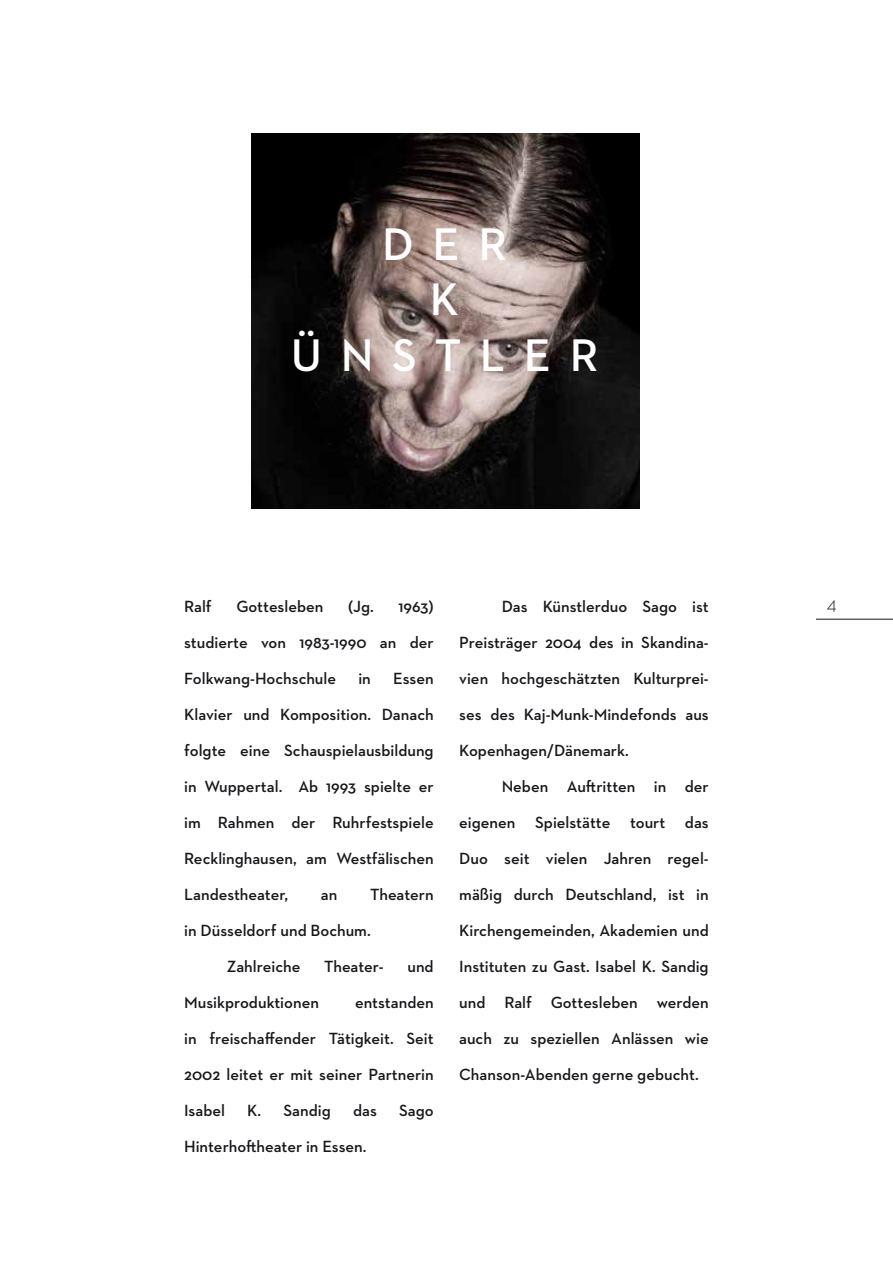
<style>
.page{position:relative;width:893px;height:1263px;background:#fff}
.page>*{position:absolute;margin:0;border:0;box-sizing:border-box;transform-origin:0 0}
.t1{font:600 46.5px "Neutraface 2 Text";color:#fff}
.t2{font:300 19.5px "Neutraface 2 Text";color:#1a171c}
.t3{font:600 16.5px/36px "Neutraface 2 Text";color:#1a171c;text-align:justify}
</style>
<div class="page">
<hr style="left:816px;top:619px;width:77px;height:1px;background:#1a171c">
<img style="left:252px;top:134px;width:387px;height:375px">
<h1 class="t1" style="left:382px;top:214px;width:41px">der</h1>
<h1 class="t1" style="left:430px;top:270px;width:24px">k</h1>
<h1 class="t1" style="left:291px;top:326px;width:45px">ünstler</h1>
<p class="t3" style="left:184px;top:588px;width:29px">Ralf</p>
<p class="t3" style="left:236px;top:588px;width:89px">Gottesleben</p>
<p class="t3" style="left:348px;top:588px;width:27px">(Jg.</p>
<p class="t3" style="left:398px;top:588px;width:37px">1963)</p>
<p class="t2" style="left:827px;top:591px;width:11px">4</p>
<p class="t3" style="left:184px;top:624px;width:251px">studierte von 1983-1990 an der<br>Folkwang-Hochschule</p>
<p class="t3" style="left:459px;top:588px;width:251px;text-indent:43px">Das Künstlerduo Sago ist Preisträger 2004 des in Skandina&shy;vien hochgeschätzten Kulturprei&shy;ses des Kaj-Munk-Mindefonds aus Kopenhagen/Dänemark.</p>
<p class="t3" style="left:459px;top:768px;width:251px;text-indent:43px">Neben Auftritten in der eigenen Spielstätte tourt das Duo seit vielen Jahren regel&shy;mäßig durch Deutschland, ist in Kirchengemeinden, Akademien und Instituten zu Gast. Isabel K. Sandig und Ralf Gottesleben werden auch zu speziellen Anlässen wie Chanson-Abenden gerne gebucht.</p>
<p class="t3" style="left:184px;top:660px;width:251px;text-indent:209px">Essen Klavier und Komposition. Danach folgte eine Schauspielausbildung in Wuppertal. Ab 1993 spielte er im Rahmen der Ruhrfestspiele Recklinghausen, am Westfälischen Landestheater,</p>
<p class="t3" style="left:358px;top:660px;width:14px">in</p>
<p class="t3" style="left:321px;top:876px;width:18px">an</p>
<p class="t3" style="left:370px;top:876px;width:65px">Theatern</p>
<p class="t3" style="left:184px;top:912px;width:188px">in Düsseldorf und Bochum.</p>
<p class="t3" style="left:227px;top:948px;width:75px">Zahlreiche</p>
<p class="t3" style="left:324px;top:948px;width:61px">Theater-</p>
<p class="t3" style="left:407px;top:948px;width:28px">und</p>
<p class="t3" style="left:184px;top:984px;width:136px">Musikproduktionen</p>
<p class="t3" style="left:184px;top:984px;width:251px;text-indent:171px">entstanden in freischaffender Tätigkeit. Seit 2002 leitet er mit seiner Partnerin Isabel</p>
<p class="t3" style="left:247px;top:1092px;width:85px">K. Sandig</p>
<p class="t3" style="left:353px;top:1092px;width:25px">das</p>
<p class="t3" style="left:399px;top:1092px;width:36px">Sago</p>
<p class="t3" style="left:184px;top:1128px;width:184px">Hinterhoftheater in Essen.</p>
</div>
